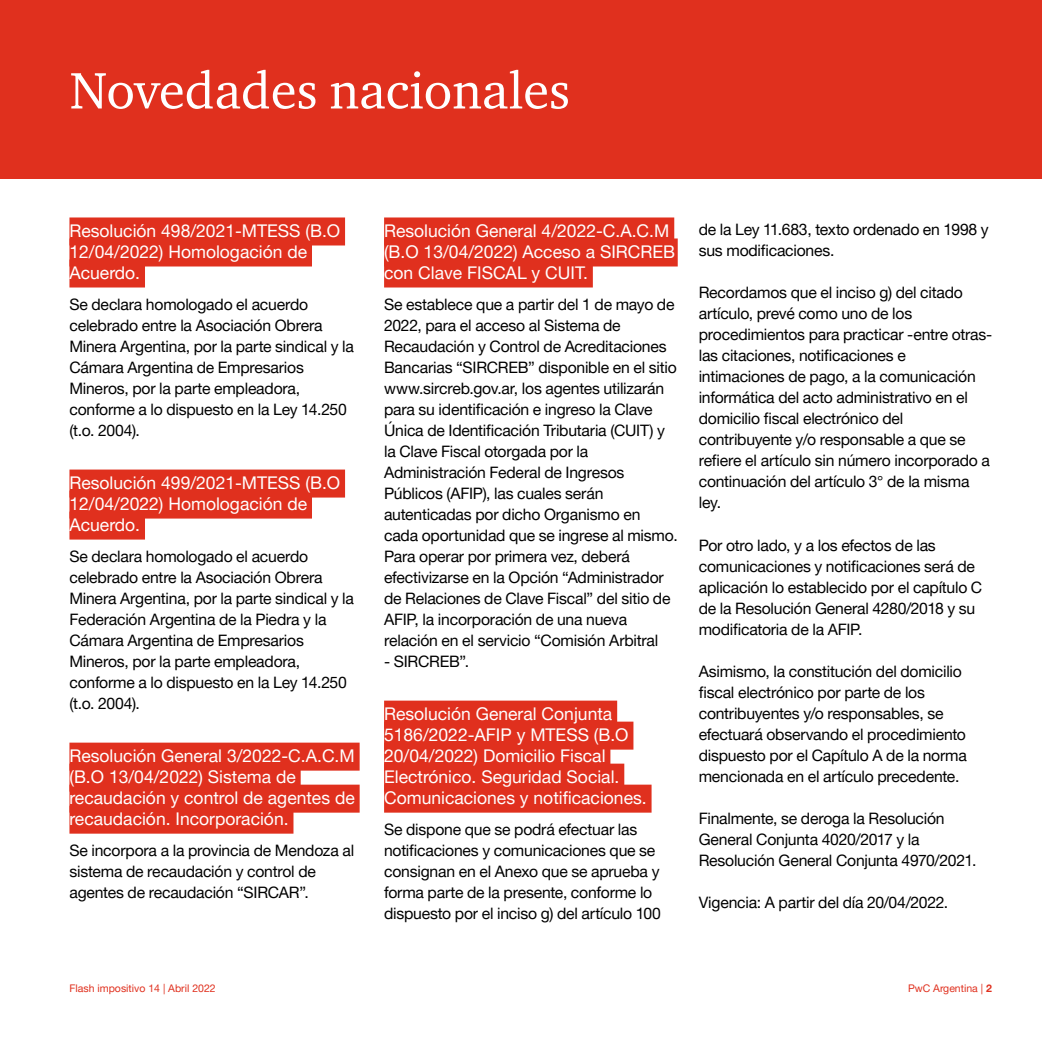
<style>
.page{position:relative;width:1042px;height:1042px;background:#fff}
.page>*{position:absolute;margin:0;border:0;box-sizing:border-box;transform-origin:0 0}
.t1{font:52.5px "ITC Charter Com";color:#fff}
.t2{font:17.5px/21px "Helvetica Neue LT Pro";color:#fff}
.t3{font:15.75px/21px "Helvetica Neue LT Pro";letter-spacing:-.015em;color:#000}
.t4{font:10.5px "Helvetica Neue LT Pro";color:#e0301e}
.s1{font-weight:700}
</style>
<div class="page">
<div style="left:69px;top:217px;width:276px;height:28px;background:#e0301e"></div>
<div style="left:69px;top:238px;width:243px;height:28px;background:#e0301e"></div>
<div style="left:69px;top:259px;width:76px;height:28px;background:#e0301e"></div>
<div style="left:69px;top:469px;width:276px;height:28px;background:#e0301e"></div>
<div style="left:69px;top:490px;width:243px;height:28px;background:#e0301e"></div>
<div style="left:69px;top:511px;width:76px;height:28px;background:#e0301e"></div>
<div style="left:69px;top:742px;width:291px;height:28px;background:#e0301e"></div>
<div style="left:69px;top:763px;width:232px;height:28px;background:#e0301e"></div>
<div style="left:69px;top:784px;width:291px;height:28px;background:#e0301e"></div>
<div style="left:69px;top:805px;width:224px;height:28px;background:#e0301e"></div>
<div style="left:384px;top:217px;width:290px;height:28px;background:#e0301e"></div>
<div style="left:384px;top:238px;width:294px;height:28px;background:#e0301e"></div>
<div style="left:384px;top:259px;width:209px;height:28px;background:#e0301e"></div>
<div style="left:384px;top:700px;width:233px;height:28px;background:#e0301e"></div>
<div style="left:384px;top:721px;width:249px;height:28px;background:#e0301e"></div>
<div style="left:384px;top:742px;width:226px;height:28px;background:#e0301e"></div>
<div style="left:384px;top:763px;width:240px;height:28px;background:#e0301e"></div>
<div style="left:384px;top:784px;width:267px;height:28px;background:#e0301e"></div>
<div style="left:0;top:0;width:1042px;height:179px;background:#e0301e"></div>
<h1 class="t1" style="left:70px;top:58px;width:502px">Novedades nacionales</h1>
<p class="t2" style="left:69px;top:220px;width:272px">Resolución 498/2021-MTESS (B.O<br>12/04/2022) Homologación de<br>Acuerdo.</p>
<p class="t3" style="left:69px;top:294px;width:286px">Se declara homologado el acuerdo celebrado entre la Asociación Obrera Minera Argentina, por la parte sindical y la Cámara Argentina de Empresarios Mineros, por la parte empleadora, conforme a lo dispuesto en la Ley 14.250 (t.o. 2004).</p>
<p class="t2" style="left:69px;top:472px;width:272px">Resolución 499/2021-MTESS (B.O<br>12/04/2022) Homologación de<br>Acuerdo.</p>
<p class="t3" style="left:69px;top:546px;width:286px">Se declara homologado el acuerdo celebrado entre la Asociación Obrera Minera Argentina, por la parte sindical y la Federación Argentina de la Piedra y la Cámara Argentina de Empresarios Mineros, por la parte empleadora, conforme a lo dispuesto en la Ley 14.250 (t.o. 2004).</p>
<p class="t2" style="left:69px;top:745px;width:287px">Resolución General 3/2022-C.A.C.M (B.O 13/04/2022) Sistema de recaudación y control de agentes de recaudación. Incorporación.</p>
<p class="t3" style="left:69px;top:840px;width:286px">Se incorpora a la provincia de Mendoza al sistema de recaudación y control de agentes de recaudación “SIRCAR”.</p>
<p class="t2" style="left:384px;top:220px;width:293px">Resolución General 4/2022-C.A.C.M (B.O 13/04/2022) Acceso a SIRCREB con Clave FISCAL y CUIT.</p>
<p class="t3" style="left:384px;top:294px;width:295px">Se establece que a partir del 1 de mayo de 2022, para el acceso al Sistema de Recaudación y Control de Acreditaciones Bancarias “SIRCREB” disponible en el sitio www.sircreb.gov.ar, los agentes utilizarán para su identificación e ingreso la Clave Única de Identificación Tributaria (CUIT) y la Clave Fiscal otorgada por la Administración Federal de Ingresos Públicos (AFIP), las cuales serán autenticadas por dicho Organismo en cada oportunidad que se ingrese al mismo.<br>Para operar por primera vez, deberá efectivizarse en la Opción “Administrador de Relaciones de Clave Fiscal” del sitio de AFIP, la incorporación de una nueva relación en el servicio “Comisión Arbitral</p>
<p class="t3" style="left:384px;top:651px;width:86px">- SIRCREB”.</p>
<p class="t2" style="left:384px;top:703px;width:264px">Resolución General Conjunta<br>5186/2022-AFIP y MTESS (B.O<br>20/04/2022) Domicilio Fiscal<br>Electrónico. Seguridad Social.<br>Comunicaciones y notificaciones.</p>
<p class="t3" style="left:384px;top:819px;width:278px">Se dispone que se podrá efectuar las notificaciones y comunicaciones que se consignan en el Anexo que se aprueba y forma parte de la presente, conforme lo dispuesto por el inciso g) del artículo 100</p>
<p class="t3" style="left:699px;top:219px;width:291px">de la Ley 11.683, texto ordenado en 1998 y sus modificaciones.</p>
<p class="t3" style="left:699px;top:282px;width:295px">Recordamos que el inciso g) del citado artículo, prevé como uno de los procedimientos para practicar -entre otras&shy;las citaciones, notificaciones e intimaciones de pago, a la comunicación informática del acto administrativo en el domicilio fiscal electrónico del contribuyente y/o responsable a que se refiere el artículo sin número incorporado a continuación del artículo 3° de la misma ley.</p>
<p class="t3" style="left:699px;top:534px;width:285px">Por otro lado, y a los efectos de las comunicaciones y notificaciones será de aplicación lo establecido por el capítulo C de la Resolución General 4280/2018 y su modificatoria de la AFIP.</p>
<p class="t3" style="left:699px;top:660px;width:270px">Asimismo, la constitución del domicilio fiscal electrónico por parte de los contribuyentes y/o responsables, se efectuará observando el procedimiento dispuesto por el Capítulo A de la norma mencionada en el artículo precedente.</p>
<p class="t3" style="left:699px;top:807px;width:279px">Finalmente, se deroga la Resolución<br>General Conjunta 4020/2017 y la<br>Resolución General Conjunta 4970/2021.</p>
<p class="t3" style="left:699px;top:891px;width:251px">Vigencia: A partir del día 20/04/2022.</p>
<p class="t4" style="left:69px;top:982px;width:148px">Flash impositivo 14 | Abril 2022</p>
<p class="t4" style="left:908px;top:982px;width:85px">PwC Argentina | <span class="s1">2</span></p>
</div>
